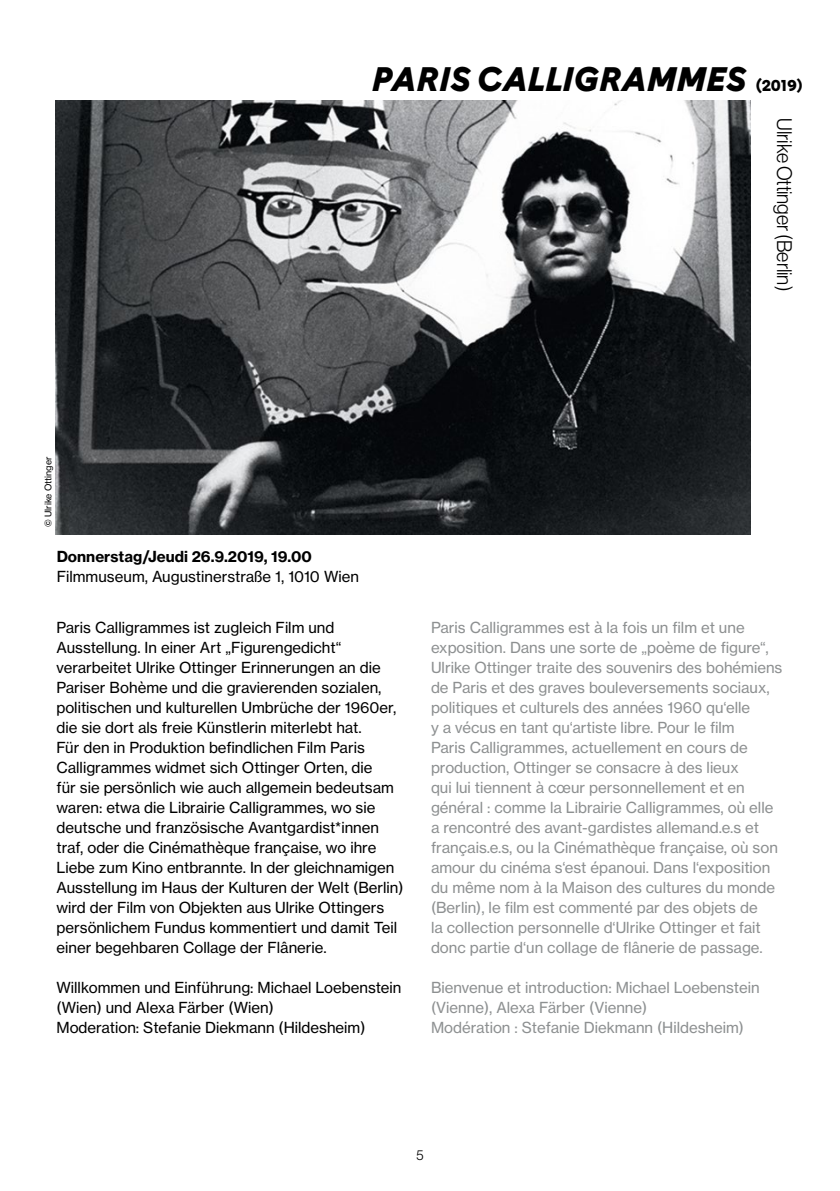
<style>
.page{position:relative;width:840px;height:1191px;background:#fff}
.page>*{position:absolute;margin:0;border:0;box-sizing:border-box;transform-origin:0 0}
.t1{font:italic 900 34px "Buenos Aires";color:#000}
.t2{font:20.6px "N Haas Grotesk DS Pro 45 Lt";color:#000}
.t3{font:15px/20px "N Haas Grotesk TX Pro 55 Rg";color:#000}
.t4{font:15px/20px "N Haas Grotesk TX Pro 55 Rg";color:#8d9091}
.t5{font:15px "N Haas Grotesk TX Pro 75 Bd";color:#000}
.t6{font:14px "N Haas Grotesk DS Pro 45 Lt";color:#000}
.t7{font:9px "N Haas Grotesk TX Pro 55 Rg";color:#000}
.s1{font-style:normal;font-size:16px}
</style>
<div class="page">
<img style="left:56px;top:101px;width:694px;height:433px">
<h1 class="t1" style="left:371px;top:49px;width:431px">PARIS CALLIGRAMMES <span class="s1">(2019)</span></h1>
<h2 class="t2" style="left:795px;top:118px;width:175px;rotate:90deg">Ulrike Ottinger (Berlin)</h2>
<p class="t7" style="left:43px;top:527px;width:72px;rotate:-90deg">© Ulrike Ottinger</p>
<p class="t5" style="left:57px;top:547px;width:256px">Donnerstag/Jeudi 26.9.2019, 19.00</p>
<p class="t3" style="left:57px;top:566px;width:303px">Filmmuseum, Augustinerstraße 1, 1010 Wien</p>
<p class="t3" style="left:56px;top:617px;width:348px">Paris Calligrammes ist zugleich Film und Ausstellung. In einer Art „Figurengedicht“ verarbeitet Ulrike Ottinger Erinnerungen an die Pariser Bohème und die gravierenden sozialen, politischen und kulturellen Umbrüche der 1960er, die sie dort als freie Künstlerin miterlebt hat.<br>Für den in Produktion befindlichen Film Paris Calligrammes widmet sich Ottinger Orten, die<br>für sie persönlich wie auch allgemein bedeutsam waren: etwa die Librairie Calligrammes, wo sie deutsche und französische Avantgardist*innen traf, oder die Cinémathèque française, wo ihre Liebe zum Kino entbrannte. In der gleichnamigen Ausstellung im Haus der Kulturen der Welt (Berlin) wird der Film von Objekten aus Ulrike Ottingers persönlichem Fundus kommentiert und damit Teil einer begehbaren Collage der Flânerie.</p>
<p class="t3" style="left:56px;top:977px;width:346px">Willkommen und Einführung: Michael Loebenstein (Wien) und Alexa Färber (Wien)<br>Moderation: Stefanie Diekmann (Hildesheim)</p>
<p class="t4" style="left:431px;top:617px;width:352px">Paris Calligrammes est à la fois un film et une exposition. Dans une sorte de „poème de figure“, Ulrike Ottinger traite des souvenirs des bohémiens de Paris et des graves bouleversements sociaux, politiques et culturels des années 1960 qu‘elle<br>y a vécus en tant qu‘artiste libre. Pour le film<br>Paris Calligrammes, actuellement en cours de production, Ottinger se consacre à des lieux<br>qui lui tiennent à cœur personnellement et en général : comme la Librairie Calligrammes, où elle a rencontré des avant-gardistes allemand.e.s et français.e.s, ou la Cinémathèque française, où son amour du cinéma s‘est épanoui. Dans l‘exposition du même nom à la Maison des cultures du monde (Berlin), le film est commenté par des objets de<br>la collection personnelle d‘Ulrike Ottinger et fait donc partie d‘un collage de flânerie de passage.</p>
<p class="t4" style="left:431px;top:977px;width:330px">Bienvenue et introduction: Michael Loebenstein (Vienne), Alexa Färber (Vienne)<br>Modération : Stefanie Diekmann (Hildesheim)</p>
<p class="t6" style="left:416px;top:1146px;width:9px">5</p>
</div>
